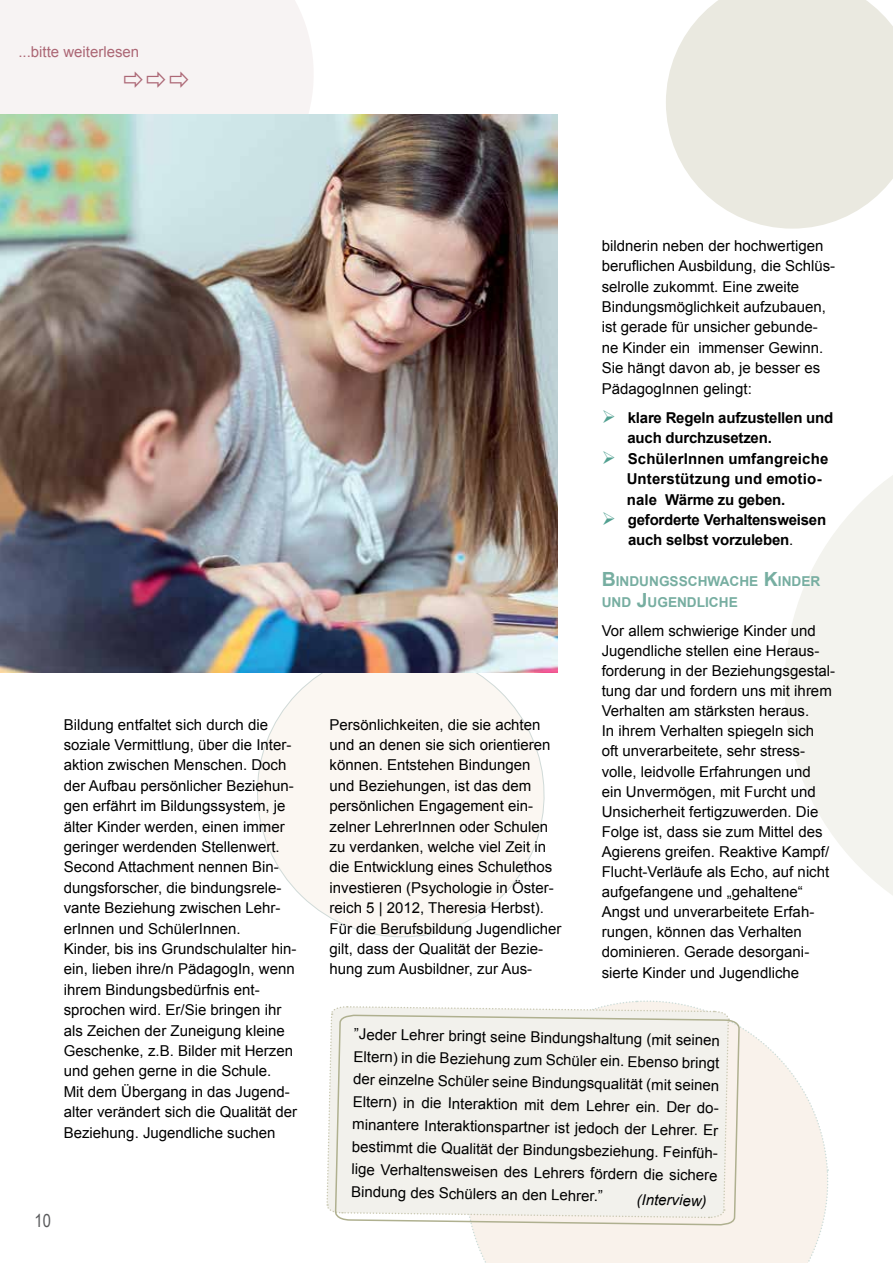
<style>
.page{position:relative;width:893px;height:1263px;background:#fff}
.page>*{position:absolute;margin:0;border:0;box-sizing:border-box;transform-origin:0 0}
.t1{font:18px "Arial Narrow";color:#58595b}
.t2{font:15px/20.4px "Arial";color:#000}
.t3{font:700 15px/20.4px "Arial";letter-spacing:-.015em;color:#000}
.t4{font:700 15px/20.4px "Arial";letter-spacing:.005em;color:#000}
.t5{font:15px "Arial";color:#ac6775}
.t6{font:italic 15px "Arial";color:#000}
.t7{font:700 13.65px/20.4px "Arial";color:#77aea1}
.s1{color:#51a090}
.s2{font-weight:400}
.s3{font-size:19.5px}
</style>
<div class="page">
<div style="left:0;top:0;width:319px;height:115px;background:#f7f3f3"></div>
<svg style="left:785px;top:475px;width:108px;height:420px;fill:#f3f3ee"></svg>
<svg style="left:666px;top:0;width:227px;height:229px;background:#ecece4"></svg>
<svg style="left:241px;top:635px;width:317px;height:303px"></svg>
<img style="left:0;top:115px;width:557px;height:557px">
<svg style="left:326px;top:1000px;width:503px;height:263px"></svg>
<svg style="left:334px;top:1014px;width:406px;height:249px;background:#f2f0eb"></svg>
<svg style="left:124px;top:72px;width:64px;height:16px"></svg>
<p class="t5" style="left:18px;top:42px;width:122px">...bitte weiterlesen</p>
<p class="t1" style="left:35px;top:1207px;width:18px">10</p>
<p class="t2" style="left:602px;top:236px;width:235px">bildnerin neben der hochwertigen beruflichen Ausbildung, die Schlüs&shy;selrolle zukommt. Eine zweite<br>Bindungsmöglichkeit aufzubauen, ist gerade für unsicher gebunde&shy;ne Kinder ein immenser Gewinn.<br>Sie hängt davon ab, je besser es<br>PädagogInnen gelingt:</p>
<p class="t3" style="left:627px;top:408px;width:207px;text-indent:-26px"><span class="s1">➢</span> klare Regeln aufzustellen und auch durchzusetzen.</p>
<p class="t4" style="left:627px;top:449px;width:203px;text-indent:-25px"><span class="s1">➢</span> SchülerInnen umfangreiche<br>Unterstützung und emotio&shy;nale Wärme zu geben.</p>
<p class="t3" style="left:602px;top:510px;width:226px;text-align:center"><span class="s1">➢</span> geforderte Verhaltensweisen auch selbst vorzuleben<span class="s2">.</span></p>
<p class="t7" style="left:602px;top:572px;width:220px"><span class="s3">B</span>INDUNGSSCHWACHE <span class="s3">K</span>INDER<br>UND <span class="s3">J</span>UGENDLICHE</p>
<p class="t2" style="left:602px;top:621px;width:235px">Vor allem schwierige Kinder und Jugendliche stellen eine Heraus&shy;forderung in der Beziehungsgestal&shy;tung dar und fordern uns mit ihrem Verhalten am stärksten heraus.<br>In ihrem Verhalten spiegeln sich<br>oft unverarbeitete, sehr stress&shy;volle, leidvolle Erfahrungen und<br>ein Unvermögen, mit Furcht und Unsicherheit fertigzuwerden. Die Folge ist, dass sie zum Mittel des Agierens greifen. Reaktive Kampf/ Flucht-Verläufe als Echo, auf nicht aufgefangene und „gehaltene“ Angst und unverarbeitete Erfah&shy;rungen, können das Verhalten dominieren. Gerade desorgani&shy;sierte Kinder und Jugendliche</p>
<p class="t2" style="left:64px;top:714px;width:235px">Bildung entfaltet sich durch die soziale Vermittlung, über die Inter&shy;aktion zwischen Menschen. Doch der Aufbau persönlicher Beziehun&shy;gen erfährt im Bildungssystem, je älter Kinder werden, einen immer geringer werdenden Stellenwert.<br>Second Attachment nennen Bin&shy;dungsforscher, die bindungsrele&shy;vante Beziehung zwischen Lehr&shy;erInnen und SchülerInnen.<br>Kinder, bis ins Grundschulalter hin&shy;ein, lieben ihre/n PädagogIn, wenn ihrem Bindungsbedürfnis ent&shy;sprochen wird. Er/Sie bringen ihr als Zeichen der Zuneigung kleine Geschenke, z.B. Bilder mit Herzen und gehen gerne in die Schule.<br>Mit dem Übergang in das Jugend&shy;alter verändert sich die Qualität der Beziehung. Jugendliche suchen</p>
<p class="t2" style="left:330px;top:714px;width:233px">Persönlichkeiten, die sie achten und an denen sie sich orientieren können. Entstehen Bindungen<br>und Beziehungen, ist das dem persönlichen Engagement ein&shy;zelner LehrerInnen oder Schulen zu verdanken, welche viel Zeit in die Entwicklung eines Schulethos investieren (Psychologie in Öster&shy;reich 5 | 2012, Theresia Herbst).<br>Für die Berufsbildung Jugendlicher gilt, dass der Qualität der Bezie&shy;hung zum Ausbildner, zur Aus-</p>
<p class="t2" style="left:354px;top:1023px;width:370px;line-height:22.5px;rotate:1deg">”Jeder Lehrer bringt seine Bindungshaltung (mit seinen Eltern) in die Beziehung zum Schüler ein. Ebenso bringt der einzelne Schüler seine Bindungsqualität (mit seinen Eltern) in die Interaktion mit dem Lehrer ein. Der do&shy;minantere Interaktionspartner ist jedoch der Lehrer. Er bestimmt die Qualität der Bindungsbeziehung. Feinfüh&shy;lige Verhaltensweisen des Lehrers fördern die sichere Bindung des Schülers an den Lehrer.”</p>
<p class="t6" style="left:637px;top:1190px;width:72px;rotate:1deg">(Interview)</p>
</div>
